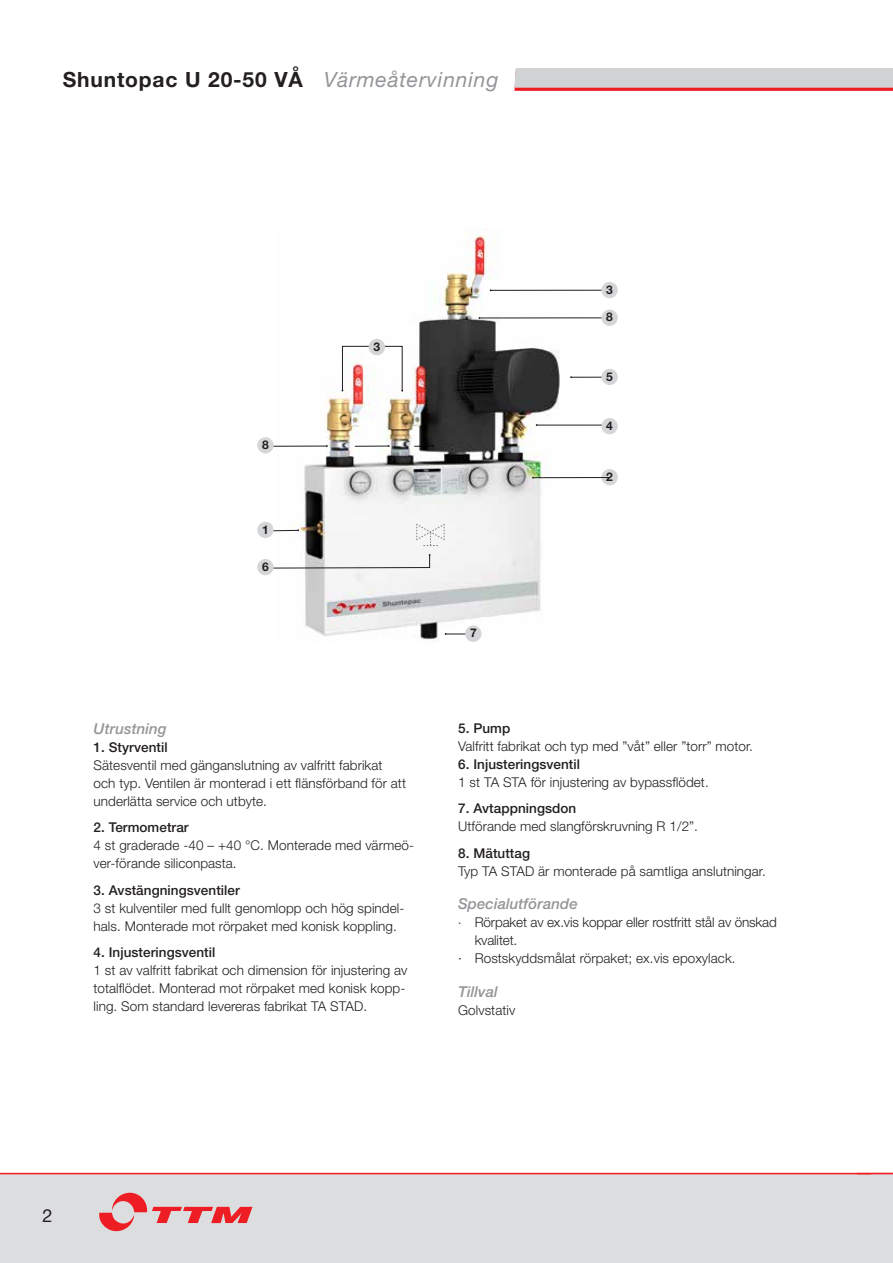
<style>
.page{position:relative;width:893px;height:1263px;background:#fff}
.page>*{position:absolute;margin:0;border:0;box-sizing:border-box;transform-origin:0 0}
.t1{font:700 21px "Helvetica Neue LT Pro";letter-spacing:.04em;color:#231f20}
.t2{font:18px "Helvetica Neue LT Pro";color:#231f20}
.t3{font:italic 500 15px "Helvetica Neue LT Pro";letter-spacing:.005em;color:#939598}
.t4{font:300 13.5px/18px "Helvetica Neue LT Pro";letter-spacing:.005em;color:#231f20}
.t5{font:500 13.5px "Helvetica Neue LT Pro";letter-spacing:.005em;color:#231f20}
.t6{font:700 12px "Helvetica Neue LT Pro";color:#231f20}
.s1{font-weight:400;font-style:italic;color:#939598}
.s2{font-size:12px}
</style>
<div class="page">
<div style="left:0;top:1174px;width:893px;height:89px;background:#dcdddf"></div>
<hr style="left:0;top:1173px;width:893px;height:1px;background:#ee1d23">
<svg style="left:99px;top:1193px;width:153px;height:38px"></svg>
<svg style="left:514px;top:68px;width:379px;height:23px;background:#d5b9bc"></svg>
<hr style="left:491px;top:290px;width:117px;height:1px;background:#231f20">
<hr style="left:479px;top:318px;width:129px;height:1px;background:#231f20">
<div style="left:601px;top:282px;width:17px;height:16px;background:#d5d6d8;border-radius:50%"></div>
<div style="left:601px;top:310px;width:17px;height:16px;background:#d5d6d8;border-radius:50%"></div>
<hr style="left:537px;top:425px;width:70px;height:1px;background:#231f20">
<div style="left:601px;top:469px;width:17px;height:16px;background:#d5d6d8;border-radius:50%"></div>
<div style="left:601px;top:418px;width:17px;height:16px;background:#d5d6d8;border-radius:50%"></div>
<hr style="left:571px;top:377px;width:38px;height:1px;background:#231f20">
<div style="left:601px;top:369px;width:17px;height:16px;background:#d5d6d8;border-radius:50%"></div>
<hr style="left:265px;top:446px;width:62px;height:1px;background:#231f20">
<div style="left:257px;top:559px;width:17px;height:16px;background:#d5d6d8;border-radius:50%"></div>
<div style="left:257px;top:522px;width:17px;height:16px;background:#d5d6d8;border-radius:50%"></div>
<div style="left:257px;top:437px;width:17px;height:16px;background:#d5d6d8;border-radius:50%"></div>
<hr style="left:533px;top:477px;width:77px;height:1px;background:#231f20">
<img style="left:276px;top:228px;width:310px;height:414px">
<h1 class="t1" style="left:63px;top:67px;width:437px">Shuntopac U 20-50 VÅ <span class="s1">Värmeåtervinning</span></h1>
<p class="t6" style="left:262px;top:437px;width:8px">8</p>
<p class="t6" style="left:262px;top:522px;width:8px">1</p>
<p class="t6" style="left:262px;top:559px;width:8px">6</p>
<p class="t6" style="left:374px;top:339px;width:8px">3</p>
<p class="t6" style="left:470px;top:626px;width:8px">7</p>
<p class="t6" style="left:606px;top:282px;width:8px">3</p>
<p class="t6" style="left:606px;top:310px;width:8px">8</p>
<p class="t6" style="left:606px;top:369px;width:8px">5</p>
<p class="t6" style="left:606px;top:418px;width:8px">4</p>
<p class="t6" style="left:606px;top:469px;width:8px">2</p>
<p class="t3" style="left:94px;top:719px;width:75px">Utrustning</p>
<p class="t5" style="left:94px;top:739px;width:76px">1. Styrventil</p>
<p class="t4" style="left:94px;top:755px;width:314px">Sätesventil med gänganslutning av valfritt fabrikat och typ. Ventilen är monterad i ett flänsförband för att underlätta service och utbyte.</p>
<p class="t5" style="left:94px;top:819px;width:97px">2. Termometrar</p>
<p class="t4" style="left:94px;top:836px;width:322px">4 st graderade -40 – +40 °C. Monterade med värmeö&shy;ver-förande siliconpasta.</p>
<p class="t5" style="left:94px;top:882px;width:148px">3. Avstängningsventiler</p>
<p class="t4" style="left:94px;top:898px;width:312px">3 st kulventiler med fullt genomlopp och hög spindel&shy;hals. Monterade mot rörpaket med konisk koppling.</p>
<p class="t5" style="left:94px;top:944px;width:123px">4. Injusteringsventil</p>
<p class="t4" style="left:94px;top:961px;width:315px">1 st av valfritt fabrikat och dimension för injustering av totalflödet. Monterad mot rörpaket med konisk kopp&shy;ling. Som standard levereras fabrikat TA STAD.</p>
<p class="t5" style="left:458px;top:720px;width:54px">5. Pump</p>
<p class="t4" style="left:458px;top:736px;width:296px">Valfritt fabrikat och typ med ”våt” eller ”torr” motor.</p>
<p class="t5" style="left:458px;top:756px;width:123px">6. Injusteringsventil</p>
<p class="t4" style="left:458px;top:772px;width:252px">1 st TA STA för injustering av bypassflödet.</p>
<p class="t5" style="left:458px;top:800px;width:120px">7. Avtappningsdon</p>
<p class="t4" style="left:458px;top:817px;width:241px">Utförande med slangförskruvning R 1/2”.</p>
<p class="t5" style="left:458px;top:845px;width:73px">8. Mätuttag</p>
<p class="t4" style="left:458px;top:861px;width:309px">Typ TA STAD är monterade på samtliga anslutningar.</p>
<p class="t3" style="left:458px;top:895px;width:121px">Specialutförande</p>
<p class="t4" style="left:458px;top:913px;width:320px"><span class="s2">·</span> Rörpaket av ex.vis koppar eller rostfritt stål av önskad</p>
<p class="t4" style="left:475px;top:931px;width:44px">kvalitet.</p>
<p class="t4" style="left:458px;top:949px;width:279px">· Rostskyddsmålat rörpaket; ex.vis epoxylack.</p>
<p class="t3" style="left:458px;top:983px;width:41px">Tillval</p>
<p class="t4" style="left:458px;top:1001px;width:59px">Golvstativ</p>
<h2 class="t2" style="left:43px;top:1204px;width:12px">2</h2>
</div>
